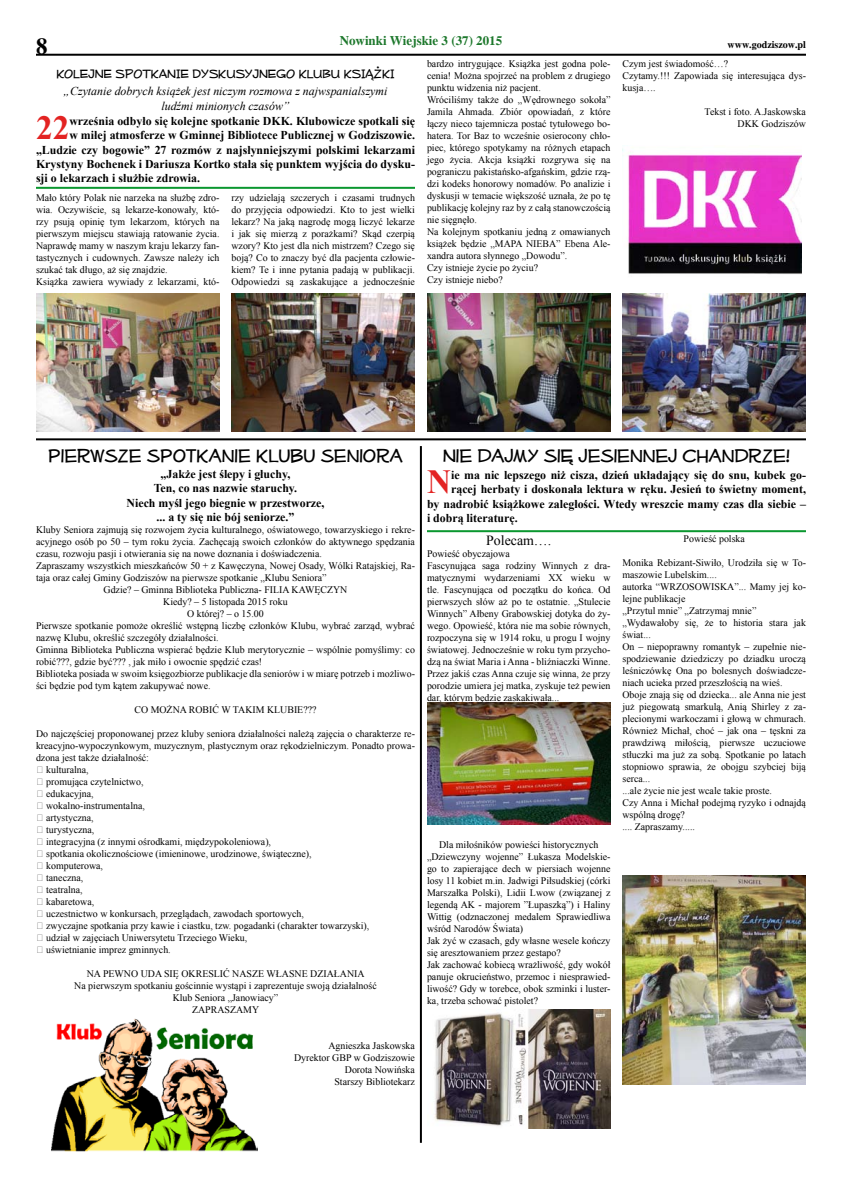
<style>
.page{position:relative;width:842px;height:1191px;background:#fff}
.page>*{position:absolute;margin:0;border:0;box-sizing:border-box;transform-origin:0 0}
.t1{font:700 33.7px "Times New Roman";color:#e32322}
.t2{font:21px "Mufferaw Rg";color:#000}
.t3{font:14px "Mufferaw Rg";color:#000}
.t4{font:14px "Times New Roman";color:#000}
.t5{font:700 13px "Times";color:#1d782c}
.t6{font:700 12px/14.4px "Times New Roman";color:#000;text-align:center}
.t7{font:italic 12px/14.4px "Times New Roman";color:#000;text-align:center}
.t8{font:10px/12px "Times New Roman";color:#000}
.t9{font:700 10px "Times";color:#000}
</style>
<div class="page">
<hr style="left:36px;top:54px;width:770px;height:2px;background:#000">
<hr style="left:36px;top:438px;width:770px;height:2px;background:#000">
<hr style="left:36px;top:187px;width:379px;height:2px;background:#0a972f">
<img style="left:36px;top:294px;width:183px;height:137px">
<img style="left:427px;top:294px;width:183px;height:137px">
<img style="left:231px;top:294px;width:184px;height:137px">
<img style="left:622px;top:294px;width:184px;height:137px">
<img style="left:622px;top:148px;width:180px;height:126px">
<hr style="left:420px;top:446px;width:2px;height:696px;background:#000">
<img style="left:52px;top:1018px;width:205px;height:133px">
<hr style="left:427px;top:530px;width:379px;height:2px;background:#0a972f">
<img style="left:427px;top:702px;width:183px;height:122px">
<img style="left:434px;top:1010px;width:176px;height:118px">
<img style="left:622px;top:875px;width:184px;height:209px">
<h3 class="t5" style="left:340px;top:32px;width:164px">Nowinki Wiejskie 3 (37) 2015</h3>
<p class="t9" style="left:728px;top:39px;width:80px">www.godziszow.pl</p>
<h3 class="t3" style="left:56px;top:65px;width:340px">KOLEJNE SPOTKANIE DYSKUSYJNEGO KLUBU KSIĄŻKI</h3>
<p class="t8" style="left:427px;top:57px;width:185px">bardzo intrygujące. Książka jest godna pole&shy;cenia! Można spojrzeć na problem z drugiego punktu widzenia niż pacjent.<br>Wróciliśmy także do „Wędrownego sokoła” Jamila Ahmada. Zbiór opowiadań, z które łączy nieco tajemnicza postać tytułowego bo&shy;hatera. Tor Baz to wcześnie osierocony chło&shy;piec, którego spotykamy na różnych etapach jego życia. Akcja książki rozgrywa się na pograniczu pakistańsko-afgańskim, gdzie rzą&shy;dzi kodeks honorowy nomadów. Po analizie i dyskusji w temacie większość uznała, że po tę publikację kolejny raz by z całą stanowczością nie sięgnęło.<br>Na kolejnym spotkaniu jedną z omawianych książek będzie „MAPA NIEBA” Ebena Ale&shy;xandra autora słynnego „Dowodu”.<br>Czy istnieje życie po życiu?<br>Czy istnieje niebo?</p>
<p class="t8" style="left:622px;top:57px;width:185px">Czym jest świadomość…?<br>Czytamy.!!! Zapowiada się interesująca dys&shy;kusja….</p>
<p class="t7" style="left:64px;top:84px;width:325px">„Czytanie dobrych książek jest niczym rozmowa z najwspanialszymi ludźmi minionych czasów”</p>
<p class="t8" style="left:705px;top:105px;width:103px;text-align:right">Tekst i foto. A.Jaskowska<br>DKK Godziszów</p>
<h1 class="t1" style="left:36px;top:105px;width:35px">22</h1>
<p class="t6" style="left:69px;top:113px;width:347px">września odbyło się kolejne spotkanie DKK. Klubowicze spotkali się</p>
<p class="t6" style="left:69px;top:128px;width:347px">w miłej atmosferze w Gminnej Bibliotece Publicznej w Godziszowie.</p>
<p class="t6" style="left:36px;top:142px;width:380px">„Ludzie czy bogowie” 27 rozmów z najsłynniejszymi polskimi lekarzami</p>
<p class="t6" style="left:36px;top:156px;width:380px">Krystyny Bochenek i Dariusza Kortko stała się punktem wyjścia do dysku-</p>
<p class="t6" style="left:36px;top:171px;width:166px">sji o lekarzach i służbie zdrowia.</p>
<p class="t8" style="left:36px;top:191px;width:185px">Mało który Polak nie narzeka na służbę zdro&shy;wia. Oczywiście, są lekarze-konowały, któ&shy;rzy psują opinię tym lekarzom, których na pierwszym miejscu stawiają ratowanie życia.<br>Naprawdę mamy w naszym kraju lekarzy fan&shy;tastycznych i cudownych. Zawsze należy ich szukać tak długo, aż się znajdzie.<br>Książka zawiera wywiady z lekarzami, któ-</p>
<p class="t8" style="left:231px;top:191px;width:185px;text-align:justify">rzy udzielają szczerych i czasami trudnych do przyjęcia odpowiedzi. Kto to jest wielki lekarz? Na jaką nagrodę mogą liczyć lekarze i jak się mierzą z porażkami? Skąd czerpią wzory? Kto jest dla nich mistrzem? Czego się boją? Co to znaczy być dla pacjenta człowie&shy;kiem? Te i inne pytania padają w publikacji.<br>Odpowiedzi są zaskakujące a jednocześnie</p>
<h2 class="t2" style="left:48px;top:444px;width:356px">PIERWSZE SPOTKANIE KLUBU SENIORA</h2>
<p class="t6" style="left:126px;top:466px;width:199px">„Jakże jest ślepy i głuchy,<br>Ten, co nas nazwie staruchy.<br>Niech myśl jego biegnie w przestworze, ... a ty się nie bój seniorze.”</p>
<p class="t8" style="left:36px;top:523px;width:380px">Kluby Seniora zajmują się rozwojem życia kulturalnego, oświatowego, towarzyskiego i rekre-</p>
<p class="t8" style="left:36px;top:535px;width:380px">acyjnego osób po 50 – tym roku życia. Zachęcają swoich członków do aktywnego spędzania</p>
<p class="t8" style="left:36px;top:547px;width:287px">czasu, rozwoju pasji i otwierania się na nowe doznania i doświadczenia.</p>
<p class="t8" style="left:36px;top:559px;width:380px">Zapraszamy wszystkich mieszkańców 50 + z Kawęczyna, Nowej Osady, Wólki Ratajskiej, Ra-</p>
<p class="t8" style="left:36px;top:571px;width:292px">taja oraz całej Gminy Godziszów na pierwsze spotkanie „Klubu Seniora”</p>
<p class="t8" style="left:104px;top:583px;width:245px">Gdzie? – Gminna Biblioteka Publiczna- FILIA KAWĘCZYN</p>
<p class="t8" style="left:163px;top:595px;width:126px">Kiedy? – 5 listopada 2015 roku</p>
<p class="t8" style="left:187px;top:607px;width:78px">O której? – o 15.00</p>
<p class="t8" style="left:36px;top:619px;width:380px">Pierwsze spotkanie pomoże określić wstępną liczbę członków Klubu, wybrać zarząd, wybrać</p>
<p class="t8" style="left:36px;top:631px;width:184px">nazwę Klubu, określić szczegóły działalności.</p>
<p class="t8" style="left:36px;top:643px;width:380px">Gminna Biblioteka Publiczna wspierać będzie Klub merytorycznie – wspólnie pomyślimy: co</p>
<p class="t8" style="left:36px;top:655px;width:228px">robić???, gdzie być??? , jak miło i owocnie spędzić czas!</p>
<p class="t8" style="left:36px;top:667px;width:380px">Biblioteka posiada w swoim księgozbiorze publikacje dla seniorów i w miarę potrzeb i możliwo-</p>
<p class="t8" style="left:36px;top:679px;width:176px">ści będzie pod tym kątem zakupywać nowe.</p>
<p class="t8" style="left:134px;top:703px;width:184px">CO MOŻNA ROBIĆ W TAKIM KLUBIE???</p>
<p class="t8" style="left:36px;top:727px;width:380px">Do najczęściej proponowanej przez kluby seniora działalności należą zajęcia o charakterze re-</p>
<p class="t8" style="left:36px;top:739px;width:380px">kreacyjno-wypoczynkowym, muzycznym, plastycznym oraz rękodzielniczym. Ponadto prowa-</p>
<p class="t8" style="left:36px;top:751px;width:114px">dzona jest także działalność:</p>
<p class="t8" style="left:46px;top:763px;width:44px">kulturalna,</p>
<p class="t8" style="left:46px;top:775px;width:99px">promująca czytelnictwo,</p>
<p class="t8" style="left:46px;top:787px;width:49px">edukacyjna,</p>
<p class="t8" style="left:46px;top:799px;width:100px">wokalno-instrumentalna,</p>
<p class="t8" style="left:46px;top:811px;width:49px">artystyczna,</p>
<p class="t8" style="left:46px;top:823px;width:50px">turystyczna,</p>
<p class="t8" style="left:46px;top:835px;width:226px">integracyjna (z innymi ośrodkami, międzypokoleniowa),</p>
<p class="t8" style="left:46px;top:847px;width:267px">spotkania okolicznościowe (imieninowe, urodzinowe, świąteczne),</p>
<p class="t8" style="left:46px;top:859px;width:58px">komputerowa,</p>
<p class="t8" style="left:46px;top:871px;width:39px">taneczna,</p>
<p class="t8" style="left:46px;top:883px;width:38px">teatralna,</p>
<p class="t8" style="left:46px;top:895px;width:50px">kabaretowa,</p>
<p class="t8" style="left:46px;top:907px;width:259px">uczestnictwo w konkursach, przeglądach, zawodach sportowych,</p>
<p class="t8" style="left:46px;top:919px;width:325px">zwyczajne spotkania przy kawie i ciastku, tzw. pogadanki (charakter towarzyski),</p>
<p class="t8" style="left:46px;top:931px;width:203px">udział w zajęciach Uniwersytetu Trzeciego Wieku,</p>
<p class="t8" style="left:46px;top:943px;width:126px">uświetnianie imprez gminnych.</p>
<p class="t8" style="left:74px;top:967px;width:304px;text-align:center">NA PEWNO UDA SIĘ OKRESLIĆ NASZE WŁASNE DZIAŁANIA<br>Na pierwszym spotkaniu gościnnie wystąpi i zaprezentuje swoją działalność Klub Seniora „Janowiacy”<br>ZAPRASZAMY</p>
<p class="t8" style="left:294px;top:1039px;width:122px;text-align:right">Agnieszka Jaskowska<br>Dyrektor GBP w Godziszowie<br>Dorota Nowińska<br>Starszy Bibliotekarz</p>
<h2 class="t2" style="left:443px;top:444px;width:349px">NIE DAJMY SIĘ JESIENNEJ CHANDRZE!</h2>
<h1 class="t1" style="left:427px;top:458px;width:26px">N</h1>
<p class="t6" style="left:451px;top:467px;width:356px">ie ma nic lepszego niż cisza, dzień układający się do snu, kubek go-</p>
<p class="t6" style="left:451px;top:481px;width:356px">rącej herbaty i doskonała lektura w ręku. Jesień to świetny moment,</p>
<p class="t6" style="left:427px;top:496px;width:380px">by nadrobić książkowe zaległości. Wtedy wreszcie mamy czas dla siebie –</p>
<p class="t6" style="left:427px;top:510px;width:92px">i dobrą literaturę.</p>
<h3 class="t4" style="left:486px;top:530px;width:67px">Polecam….</h3>
<p class="t8" style="left:427px;top:547px;width:185px">Powieść obyczajowa<br>Fascynująca saga rodziny Winnych z dra&shy;matycznymi wydarzeniami XX wieku w tle. Fascynująca od początku do końca. Od pierwszych słów aż po te ostatnie. „Stulecie Winnych” Ałbeny Grabowskiej dotyka do ży&shy;wego. Opowieść, która nie ma sobie równych, rozpoczyna się w 1914 roku, u progu I wojny światowej. Jednocześnie w roku tym przycho&shy;dzą na świat Maria i Anna - bliźniaczki Winne.<br>Przez jakiś czas Anna czuje się winna, że przy porodzie umiera jej matka, zyskuje też pewien dar, którym będzie zaskakiwała...</p>
<p class="t8" style="left:683px;top:532px;width:63px">Powieść polska</p>
<p class="t8" style="left:622px;top:556px;width:185px">Monika Rebizant-Siwiło, Urodziła się w To&shy;maszowie Lubelskim....<br>autorka “WRZOSOWISKA”... Mamy jej ko&shy;lejne publikacje<br>„Przytul mnie” „Zatrzymaj mnie” „Wydawałoby się, że to historia stara jak świat...<br>On – niepoprawny romantyk – zupełnie nie&shy;spodziewanie dziedziczy po dziadku uroczą leśniczówkę Ona po bolesnych doświadcze&shy;niach ucieka przed przeszłością na wieś.<br>Oboje znają się od dziecka... ale Anna nie jest już piegowatą smarkulą, Anią Shirley z za&shy;plecionymi warkoczami i głową w chmurach.<br>Również Michał, choć – jak ona – tęskni za prawdziwą miłością, pierwsze uczuciowe stłuczki ma już za sobą. Spotkanie po latach stopniowo sprawia, że obojgu szybciej biją serca...<br>...ale życie nie jest wcale takie proste.<br>Czy Anna i Michał podejmą ryzyko i odnajdą wspólną drogę?<br>.... Zapraszamy.....</p>
<p class="t8" style="left:427px;top:838px;width:185px;text-indent:12px">Dla miłośników powieści historycznych „Dziewczyny wojenne” Łukasza Modelskie&shy;go to zapierające dech w piersiach wojenne losy 11 kobiet m.in. Jadwigi Piłsudskiej (córki Marszałka Polski), Lidii Lwow (związanej z legendą AK - majorem ”Łupaszką”) i Haliny Wittig (odznaczonej medalem Sprawiedliwa wśród Narodów Świata)<br>Jak żyć w czasach, gdy własne wesele kończy się aresztowaniem przez gestapo?<br>Jak zachować kobiecą wrażliwość, gdy wokół panuje okrucieństwo, przemoc i niesprawied&shy;liwość? Gdy w torebce, obok szminki i luster&shy;ka, trzeba schować pistolet?</p>
</div>
